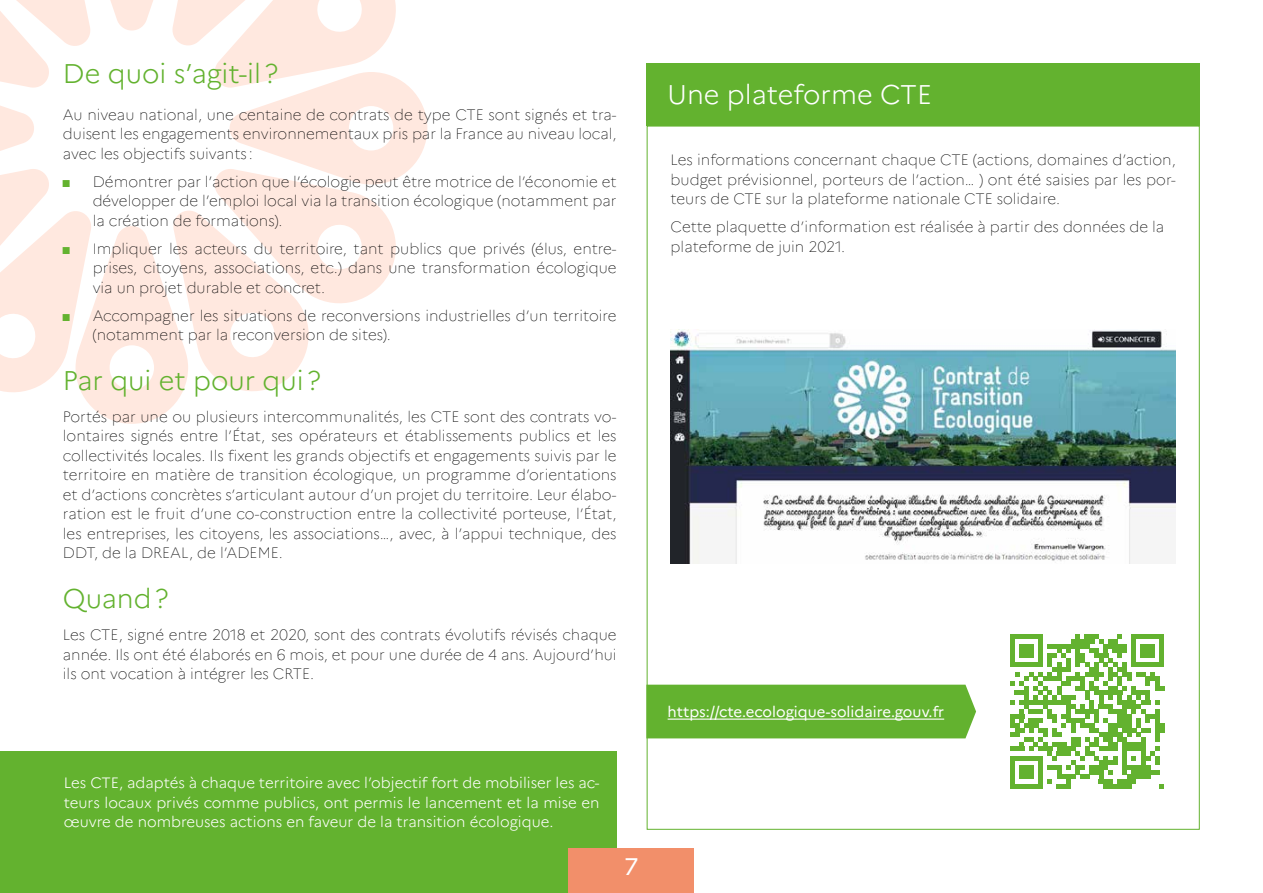
<style>
.page{position:relative;width:1263px;height:893px;background:#fff}
.page>*{position:absolute;margin:0;border:0;box-sizing:border-box;transform-origin:0 0}
.t1{font:300 27px "Marianne";color:#63b22f}
.t2{font:300 27px "Marianne";color:#fff}
.t3{font:24px "Marianne";color:#fff}
.t4{font:100 15px/19.5px "Marianne";color:#000;text-align:justify}
.t5{font:300 15px/19.5px "Marianne";color:#fff;text-align:justify}
.t6{font:15px "Marianne";color:#fff}
.s1{font-family:"Arial Narrow";font-weight:400;color:#63b22f}
</style>
<div class="page">
<div style="left:0;top:751px;width:617px;height:142px;background:#63b22f"></div>
<div style="left:569px;top:848px;width:125px;height:45px;background:#f28f6a"></div>
<svg style="left:0;top:0;width:427px;height:424px"></svg>
<img style="left:670px;top:329px;width:506px;height:235px">
<svg style="left:1010px;top:635px;width:154px;height:153px"></svg>
<div style="left:646px;top:685px;width:330px;height:53px;background:#63b22f"></div>
<hr style="left:668px;top:719px;width:276px;height:1px;background:#fff">
<div style="left:646px;top:63px;width:554px;height:63px;background:#63b22f"></div>
<h1 class="t1" style="left:63px;top:57px;width:217px">De quoi s’agit-il?</h1>
<p class="t4" style="left:63px;top:105px;width:555px">Au niveau national, une centaine de contrats de type CTE sont signés et tra&shy;duisent les engagements environnementaux pris par la France au niveau local, avec les objectifs suivants :</p>
<p class="t4" style="left:93px;top:172px;width:525px;text-indent:-30px"><span class="s1">■</span> Démontrer par l’action que l’écologie peut être motrice de l’économie et développer de l’emploi local via la transition écologique (notamment par la création de formations).</p>
<p class="t4" style="left:93px;top:239px;width:525px;text-indent:-30px"><span class="s1">■</span> Impliquer les acteurs du territoire, tant publics que privés (élus, entre&shy;prises, citoyens, associations, etc.) dans une transformation écologique via un projet durable et concret.</p>
<p class="t4" style="left:93px;top:306px;width:525px;text-indent:-30px"><span class="s1">■</span> Accompagner les situations de reconversions industrielles d’un territoire (notamment par la reconversion de sites).</p>
<h1 class="t1" style="left:63px;top:364px;width:259px">Par qui et pour qui?</h1>
<p class="t4" style="left:63px;top:407px;width:555px">Portés par une ou plusieurs intercommunalités, les CTE sont des contrats vo&shy;lontaires signés entre l’État, ses opérateurs et établissements publics et les collectivités locales. Ils fixent les grands objectifs et engagements suivis par le territoire en matière de transition écologique, un programme d’orientations et d’actions concrètes s’articulant autour d’un projet du territoire. Leur élabo&shy;ration est le fruit d’une co-construction entre la collectivité porteuse, l’État, les entreprises, les citoyens, les associations…, avec, à l’appui technique, des DDT, de la DREAL, de l’ADEME.</p>
<h1 class="t1" style="left:63px;top:582px;width:107px">Quand?</h1>
<p class="t4" style="left:63px;top:625px;width:555px">Les CTE, signé entre 2018 et 2020, sont des contrats évolutifs révisés chaque année. Ils ont été élaborés en 6 mois, et pour une durée de 4 ans. Aujourd’hui ils ont vocation à intégrer les CRTE.</p>
<p class="t5" style="left:64px;top:773px;width:537px">Les CTE, adaptés à chaque territoire avec l’objectif fort de mobiliser les ac&shy;teurs locaux privés comme publics, ont permis le lancement et la mise en œuvre de nombreuses actions en faveur de la transition écologique.</p>
<h2 class="t3" style="left:624px;top:852px;width:16px">7</h2>
<h1 class="t2" style="left:668px;top:78px;width:266px">Une plateforme CTE</h1>
<p class="t4" style="left:671px;top:150px;width:507px">Les informations concernant chaque CTE (actions, domaines d’action, budget prévisionnel, porteurs de l’action… ) ont été saisies par les por&shy;teurs de CTE sur la plateforme nationale CTE solidaire.</p>
<p class="t4" style="left:671px;top:217px;width:495px">Cette plaquette d’information est réalisée à partir des données de la plateforme de juin 2021.</p>
<p class="t6" style="left:668px;top:703px;width:278px">https://cte.ecologique-solidaire.gouv.fr</p>
</div>
